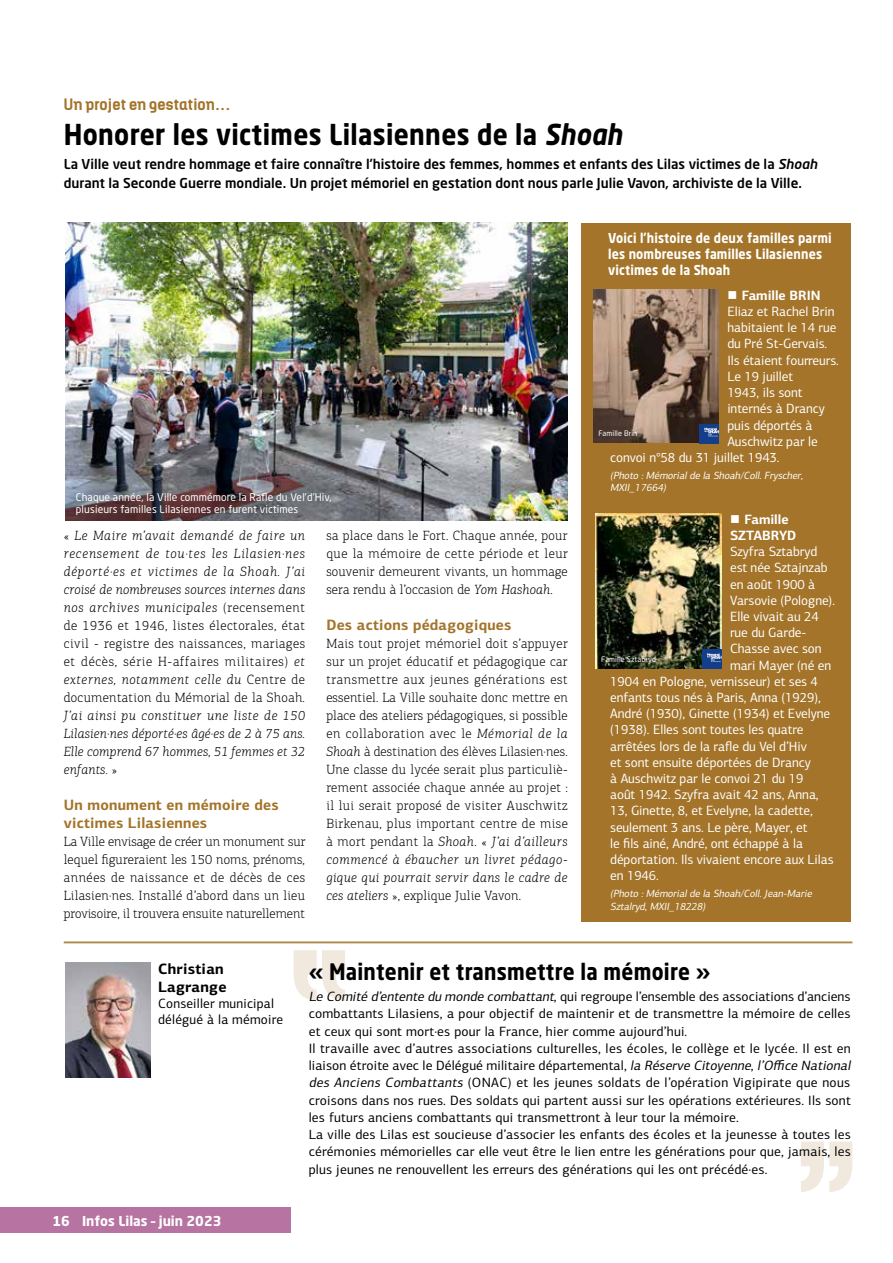
<style>
.page{position:relative;width:893px;height:1263px;background:#fff}
.page>*{position:absolute;margin:0;border:0;box-sizing:border-box;transform-origin:0 0}
.t1{font:700 28.5px "Neo Sans Std";letter-spacing:.015em;color:#000;scale:.9 1}
.t2{font:700 22.5px "Neo Sans Std";letter-spacing:.015em;color:#000;scale:.9 1}
.t3{font:700 15px/18px "PF Centro Sans Pro";letter-spacing:.015em;color:#a3742a}
.t4{font:700 15px "Kelson";letter-spacing:.01em;color:#a3742a}
.t5{font:700 15px/18px "PF Centro Sans Pro";letter-spacing:.015em;color:#000}
.t6{font:13.5px/17.2px "PF Centro Sans Pro";letter-spacing:.015em;color:#000}
.t7{font:300 13.5px/18px "PF Centro Slab Pro";letter-spacing:.015em;color:#000;text-align:justify}
.t8{font:13.5px "PF Centro Sans Pro";letter-spacing:-.005em;color:#fff}
.t9{font:italic 300 13.5px/18px "PF Centro Slab Pro";letter-spacing:.01em;color:#000;text-align:justify}
.t10{font:500 13.5px/19.5px "Neo Sans Std";color:#000}
.t11{font:700 13.5px/16.2px "Neo Sans Std";letter-spacing:.015em;color:#fff;scale:.9 1}
.t12{font:700 13.5px/16.2px "PF Centro Sans Pro";letter-spacing:-.005em;color:#fff}
.t13{font:700 13.5px "Neo Sans Std";letter-spacing:.015em;color:#fff}
.t14{font:italic 10.5px/12.6px "PF Centro Sans Pro";color:#fff}
.t15{font:10.5px/12px "Neo Sans Std";letter-spacing:.01em;color:#fff}
.t16{font:7.5px "Neo Sans Std";letter-spacing:.01em;color:#fff}
.s1{font-style:italic}
.s2{font-style:normal}
</style>
<div class="page">
<svg style="left:801px;top:1141px;width:51px;height:51px"></svg>
<hr style="left:64px;top:942px;width:788px;height:1px;background:#a3742a">
<svg style="left:294px;top:950px;width:51px;height:51px"></svg>
<img style="left:65px;top:962px;width:86px;height:115px">
<div style="left:581px;top:223px;width:269px;height:698px;background:#a3742a"></div>
<img style="left:65px;top:223px;width:503px;height:297px">
<img style="left:596px;top:514px;width:125px;height:155px">
<div style="left:702px;top:650px;width:19px;height:19px;background:#123e8c"></div>
<svg style="left:707px;top:653px;width:14px;height:9px"></svg>
<img style="left:593px;top:289px;width:126px;height:154px">
<div style="left:700px;top:424px;width:19px;height:19px;background:#123e8c"></div>
<svg style="left:704px;top:428px;width:15px;height:9px"></svg>
<div style="left:0;top:1208px;width:291px;height:25px;background:#b773a1"></div>
<p class="t4" style="left:64px;top:94px;width:168px">Un projet en gestation...</p>
<h1 class="t1" style="left:64px;top:116px;width:622px">Honorer les victimes Lilasiennes de la <span class="s1">Shoah</span></h1>
<p class="t10" style="left:64px;top:153px;width:755px">La Ville veut rendre hommage et faire connaître l’histoire des femmes, hommes et enfants des Lilas victimes de la <span class="s1">Shoah </span>durant la Seconde Guerre mondiale. Un projet mémoriel en gestation dont nous parle Julie Vavon, archiviste de la Ville.</p>
<p class="t15" style="left:76px;top:491px;width:257px">Chaque année, la Ville commémore la Rafle du Vel’d’Hiv, plusieurs familles Lilasiennes en furent victimes</p>
<p class="t9" style="left:64px;top:526px;width:243px"><span class="s2">«</span> Le Maire m’avait demandé de faire un recensement de tou·tes les Lilasien·nes déporté·es et victimes de la Shoah. J’ai croisé de nombreuses sources internes dans nos archives municipales <span class="s2">(recensement de 1936 et 1946, listes électorales, état civil - registre des naissances, mariages et décès, série H-affaires militaires)</span> et externes, notamment celle du <span class="s2">Centre de documentation du Mémorial de la Shoah</span>.<br>J’ai ainsi pu constituer une liste de 150<br>Lilasien·nes déporté·es âgé·es de 2 à 75 ans.<br>Elle comprend 67 hommes, 51 femmes et 32 enfants. <span class="s2">»</span></p>
<p class="t3" style="left:64px;top:796px;width:216px">Un monument en mémoire des victimes Lilasiennes</p>
<p class="t7" style="left:64px;top:833px;width:243px">La Ville envisage de créer un monument sur lequel figureraient les 150 noms, prénoms, années de naissance et de décès de ces Lilasien·nes. Installé d’abord dans un lieu provisoire, il trouvera ensuite naturellement</p>
<p class="t7" style="left:326px;top:526px;width:243px">sa place dans le Fort. Chaque année, pour que la mémoire de cette période et leur souvenir demeurent vivants, un hommage sera rendu à l’occasion de <span class="s1">Yom Hashoah</span>.</p>
<p class="t3" style="left:326px;top:616px;width:186px">Des actions pédagogiques</p>
<p class="t7" style="left:326px;top:635px;width:243px">Mais tout projet mémoriel doit s’appuyer sur un projet éducatif et pédagogique car transmettre aux jeunes générations est essentiel. La Ville souhaite donc mettre en place des ateliers pédagogiques, si possible en collaboration avec le <span class="s1">Mémorial de la Shoah</span> à destination des élèves Lilasien·nes.<br>Une classe du lycée serait plus particuliè&shy;rement associée chaque année au projet : il lui serait proposé de visiter Auschwitz Birkenau, plus important centre de mise à mort pendant la <span class="s1">Shoah</span>. « <span class="s1">J’ai d’ailleurs commencé à ébaucher un livret pédago&shy;gique qui pourrait servir dans le cadre de ces ateliers</span> », explique Julie Vavon.</p>
<p class="t11" style="left:608px;top:229px;width:250px">Voici l’histoire de deux familles parmi les nombreuses familles Lilasiennes victimes de la Shoah</p>
<p class="t12" style="left:727px;top:287px;width:95px">■ Famille BRIN</p>
<p class="t8" style="left:727px;top:303px;width:109px">Eliaz et Rachel Brin</p>
<p class="t8" style="left:727px;top:320px;width:111px">habitaient le 14 rue</p>
<p class="t8" style="left:727px;top:336px;width:102px">du Pré St-Gervais.</p>
<p class="t8" style="left:727px;top:352px;width:113px">Ils étaient fourreurs.</p>
<p class="t8" style="left:727px;top:368px;width:67px">Le 19 juillet</p>
<p class="t8" style="left:727px;top:384px;width:77px">1943, ils sont</p>
<p class="t8" style="left:727px;top:401px;width:99px">internés à Drancy</p>
<p class="t8" style="left:727px;top:417px;width:87px">puis déportés à</p>
<p class="t8" style="left:727px;top:433px;width:92px">Auschwitz par le</p>
<p class="t8" style="left:610px;top:449px;width:171px">convoi n°58 du 31 juillet 1943.</p>
<p class="t14" style="left:610px;top:469px;width:196px">(Photo :Mémorialde la Shoah/Coll.Fryscher,<br>MXII_17664)</p>
<p class="t12" style="left:730px;top:511px;width:68px">■ Famille<br>SZTABRYD</p>
<p class="t8" style="left:730px;top:543px;width:89px">Szyfra Sztabryd</p>
<p class="t8" style="left:730px;top:560px;width:99px">est née Sztajnzab</p>
<p class="t8" style="left:730px;top:576px;width:87px">en août 1900 à</p>
<p class="t8" style="left:730px;top:592px;width:107px">Varsovie (Pologne).</p>
<p class="t8" style="left:730px;top:608px;width:90px">Elle vivait au 24</p>
<p class="t8" style="left:730px;top:624px;width:78px">rue du Garde-</p>
<p class="t8" style="left:730px;top:641px;width:93px">Chasse avec son</p>
<p class="t8" style="left:730px;top:657px;width:103px">mari Mayer (né en</p>
<p class="t8" style="left:610px;top:673px;width:209px">1904 en Pologne, vernisseur) et ses 4</p>
<p class="t8" style="left:610px;top:689px;width:212px">enfants tous nés à Paris, Anna (1929),</p>
<p class="t8" style="left:610px;top:705px;width:221px">André (1930), Ginette (1934) et Evelyne</p>
<p class="t8" style="left:610px;top:722px;width:195px">(1938). Elles sont toutes les quatre</p>
<p class="t8" style="left:610px;top:738px;width:198px">arrêtées lors de la rafle du Vel d’Hiv</p>
<p class="t8" style="left:610px;top:754px;width:202px">et sont ensuite déportées de Drancy</p>
<p class="t8" style="left:610px;top:770px;width:195px">à Auschwitz par le convoi 21 du 19</p>
<p class="t8" style="left:610px;top:786px;width:210px">août 1942. Szyfra avait 42 ans, Anna,</p>
<p class="t8" style="left:610px;top:803px;width:204px">13, Ginette, 8, et Evelyne, la cadette,</p>
<p class="t8" style="left:610px;top:819px;width:199px">seulement 3 ans. Le père, Mayer, et</p>
<p class="t8" style="left:610px;top:835px;width:194px">le fils ainé, André, ont échappé à la</p>
<p class="t8" style="left:610px;top:851px;width:225px">déportation. Ils vivaient encore aux Lilas</p>
<p class="t8" style="left:610px;top:867px;width:50px">en 1946.</p>
<p class="t14" style="left:610px;top:887px;width:205px">(Photo :Mémorialde la Shoah/Coll.J ean-Marie<br>Sztalryd,MXII_18228)</p>
<p class="t16" style="left:598px;top:429px;width:40px">Famille Brin</p>
<p class="t16" style="left:601px;top:654px;width:56px">Famille Sztabryd</p>
<p class="t5" style="left:158px;top:959px;width:70px">Christian<br>Lagrange</p>
<p class="t6" style="left:158px;top:995px;width:126px;line-height:16.2px">Conseiller municipal délégué à la mémoire</p>
<p class="t13" style="left:53px;top:1212px;width:170px">16 Infos Lilas – juin 2023</p>
<h2 class="t2" style="left:309px;top:957px;width:448px">« Maintenir et transmettre la mémoire »</h2>
<p class="t6" style="left:309px;top:988px;width:546px"><span class="s1">Le Comité d’entente du monde combattant</span>, qui regroupe l’ensemble des associations d’anciens combattants Lilasiens, a pour objectif de maintenir et de transmettre la mémoire de celles et ceux qui sont mort·es pour la France, hier comme aujourd’hui.<br>Il travaille avec d’autres associations culturelles, les écoles, le collège et le lycée. Il est en liaison étroite avec le Délégué militaire départemental, <span class="s1">la Réserve Citoyenne</span>, <span class="s1">l’Office National des Anciens Combattants</span> (ONAC) et les jeunes soldats de l’opération Vigipirate que nous croisons dans nos rues. Des soldats qui partent aussi sur les opérations extérieures. Ils sont les futurs anciens combattants qui transmettront à leur tour la mémoire.<br>La ville des Lilas est soucieuse d’associer les enfants des écoles et la jeunesse à toutes les cérémonies mémorielles car elle veut être le lien entre les générations pour que, jamais, les plus jeunes ne renouvellent les erreurs des générations qui les ont précédé·es.</p>
</div>
